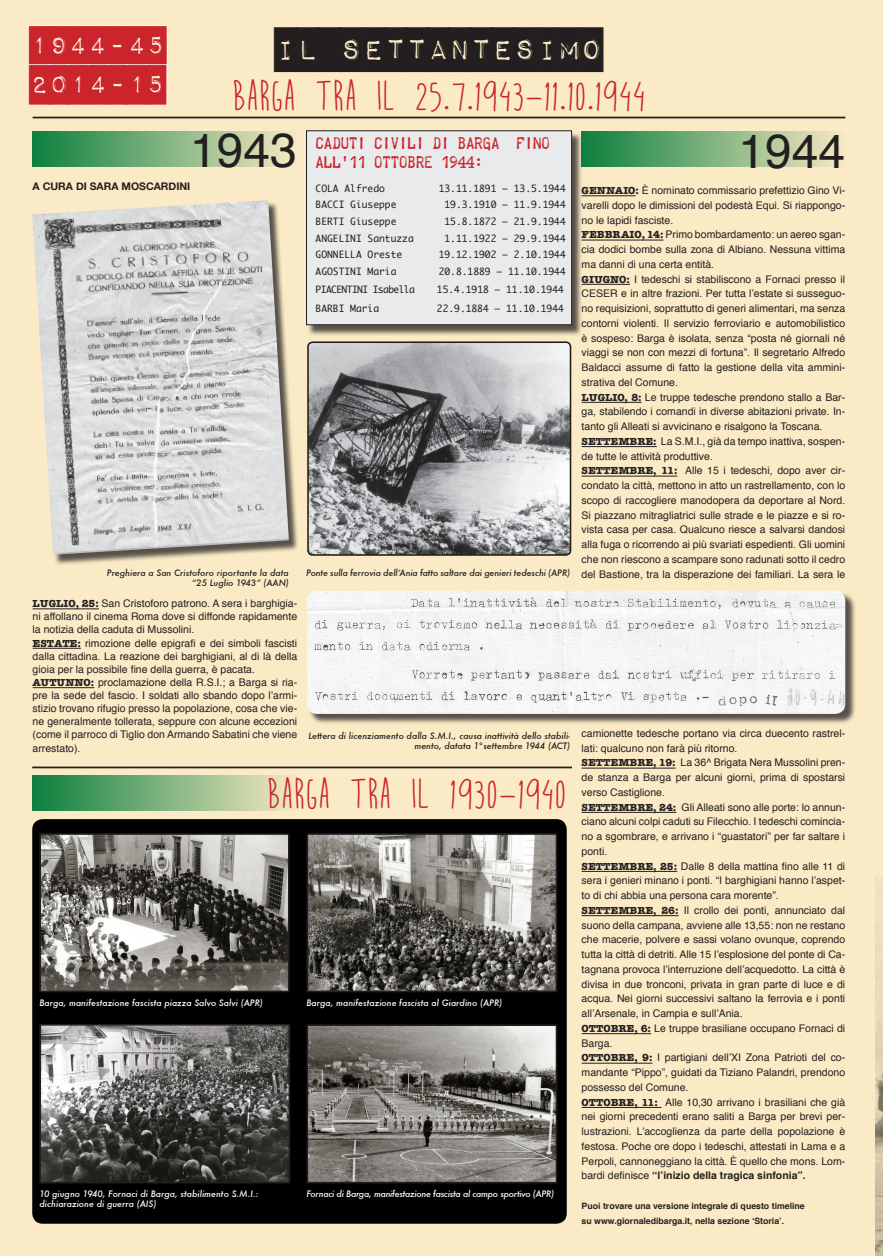
<style>
.page{position:relative;width:883px;height:1256px;background:#fff}
.page>*{position:absolute;margin:0;border:0;box-sizing:border-box;transform-origin:0 0}
.t1{font:47.95px "Helvetica";color:#231f20}
.t2{font:36.75px "Impact Label";color:#231f20}
.t3{font:32.38px "Impact Label";color:#cb242b}
.t4{font:14.26px/18.8px "Telegraphem";color:#cb242b}
.t5{font:10.5px/14.7px "Helvetica";color:#231f20}
.t6{font:700 10.5px "Helvetica Neue";color:#231f20}
.t7{font:9.62px "Monaco";color:#231f20}
.t8{font:9.62px "Monaco";letter-spacing:-.06em;color:#231f20}
.t9{font:italic 500 8.75px/10.5px "Futura";color:#231f20;text-align:right}
.t10{font:italic 500 8.75px/10.5px "Futura";color:#fff}
.t11{font:700 8.75px/14.7px "Helvetica";color:#231f20}
.t12{font:italic 500 8.75px "Futura";letter-spacing:-.03em;color:#fff}
.s1{font-family:"American Typewriter";font-weight:700}
.s2{font-weight:700}
</style>
<div class="page">
<div style="left:0;top:0;width:883px;height:1255px;background:#faeac5"></div>
<svg style="left:168px;top:131px;width:120px;height:36px;background:#bacda0"></svg>
<hr style="left:33px;top:117px;width:812px;height:1px;background:#231f20">
<div style="left:34px;top:202px;width:266px;height:363px;background:#231f20;opacity:.75"></div>
<img style="left:34px;top:200px;width:255px;height:354px">
<svg style="left:28px;top:25px;width:140px;height:263px"></svg>
<div style="left:582px;top:131px;width:263px;height:36px;background:linear-gradient(to right,#0d803f,#f7e8c3)"></div>
<img style="left:308px;top:343px;width:263px;height:212px">
<div style="left:307px;top:341px;width:264px;height:214px;border:2px solid #231f20;border-radius:5px"></div>
<div style="left:309px;top:592px;width:547px;height:132px;background:#231f20;opacity:.75"></div>
<img style="left:307px;top:590px;width:538px;height:123px">
<hr style="left:33px;top:608px;width:66px;height:1px;background:#231f20">
<hr style="left:33px;top:648px;width:48px;height:1px;background:#231f20">
<hr style="left:33px;top:687px;width:61px;height:1px;background:#231f20">
<hr style="left:582px;top:195px;width:54px;height:1px;background:#231f20">
<hr style="left:582px;top:240px;width:81px;height:1px;background:#231f20">
<hr style="left:582px;top:284px;width:48px;height:1px;background:#231f20">
<hr style="left:582px;top:402px;width:60px;height:1px;background:#231f20">
<hr style="left:582px;top:446px;width:75px;height:1px;background:#231f20">
<hr style="left:582px;top:476px;width:95px;height:1px;background:#231f20">
<hr style="left:582px;top:767px;width:94px;height:1px;background:#231f20">
<hr style="left:582px;top:812px;width:94px;height:1px;background:#231f20">
<hr style="left:582px;top:871px;width:95px;height:1px;background:#231f20">
<hr style="left:582px;top:915px;width:97px;height:1px;background:#231f20">
<hr style="left:582px;top:1033px;width:69px;height:1px;background:#231f20">
<hr style="left:582px;top:1062px;width:70px;height:1px;background:#231f20">
<hr style="left:582px;top:1106px;width:79px;height:1px;background:#231f20">
<div style="left:32px;top:819px;width:535px;height:404px;background:#000;border-radius:10px"></div>
<img style="left:876px;top:888px;width:7px;height:367px">
<div style="left:307px;top:132px;width:276px;height:204px;background:#231f20;opacity:.75"></div>
<div style="left:307px;top:131px;width:265px;height:193px;background:#e9eaeb"></div>
<div style="left:306px;top:130px;width:266px;height:195px;border:1px solid #231f20"></div>
<img style="left:42px;top:1026px;width:245px;height:154px">
<div style="left:39px;top:1023px;width:251px;height:160px;border:2px solid #231f20"></div>
<img style="left:42px;top:836px;width:245px;height:153px">
<div style="left:39px;top:833px;width:251px;height:159px;border:2px solid #231f20"></div>
<img style="left:310px;top:836px;width:244px;height:153px">
<div style="left:307px;top:833px;width:250px;height:159px;border:2px solid #231f20"></div>
<img style="left:310px;top:1027px;width:244px;height:153px">
<div style="left:307px;top:1024px;width:250px;height:159px;border:2px solid #231f20"></div>
<hr style="left:32px;top:766px;width:540px;height:2px;background:#231f20">
<svg style="left:33px;top:775px;width:255px;height:35px;background:#76ae7a"></svg>
<svg style="left:269px;top:776px;width:19px;height:33px"></svg>
<h3 class="t3" style="left:30px;top:26px;width:138px">1944-45</h3>
<h2 class="t2" style="left:275px;top:27px;width:330px">IL SETTANTESIMO</h2>
<h3 class="t3" style="left:30px;top:65px;width:138px">2014-15</h3>
<h1 class="t1" style="left:190px;top:113px;width:108px">1943</h1>
<h1 class="t1" style="left:739px;top:114px;width:108px">1944</h1>
<h3 class="t4" style="left:316px;top:133px;width:236px">CADUTI CIVILI DI BARGA FINO<br>ALL’11 OTTOBRE 1944:</h3>
<p class="t7" style="left:316px;top:180px;width:71px">COLA Alfredo</p>
<p class="t7" style="left:439px;top:180px;width:129px">13.11.1891 – 13.5.1944</p>
<p class="t7" style="left:316px;top:196px;width:82px">BACCI Giuseppe</p>
<p class="t7" style="left:445px;top:196px;width:123px">19.3.1910 – 11.9.1944</p>
<p class="t7" style="left:316px;top:213px;width:82px">BERTI Giuseppe</p>
<p class="t7" style="left:445px;top:213px;width:123px">15.8.1872 – 21.9.1944</p>
<p class="t7" style="left:316px;top:230px;width:100px">ANGELINI Santuzza</p>
<p class="t7" style="left:445px;top:230px;width:123px">1.11.1922 – 29.9.1944</p>
<p class="t7" style="left:316px;top:246px;width:88px">GONNELLA Oreste</p>
<p class="t7" style="left:439px;top:246px;width:129px">19.12.1902 – 2.10.1944</p>
<p class="t7" style="left:316px;top:263px;width:82px">AGOSTINI Maria</p>
<p class="t7" style="left:439px;top:263px;width:129px">20.8.1889 – 11.10.1944</p>
<p class="t8" style="left:316px;top:281px;width:101px">PIACENTINI Isabella</p>
<p class="t7" style="left:437px;top:281px;width:129px">15.4.1918 – 11.10.1944</p>
<p class="t7" style="left:316px;top:300px;width:65px">BARBI Maria</p>
<p class="t7" style="left:437px;top:300px;width:129px">22.9.1884 – 11.10.1944</p>
<p class="t6" style="left:33px;top:178px;width:159px">A CURA DI SARA MOSCARDINI</p>
<p class="t5" style="left:582px;top:183px;width:265px"><span class="s1">GENNAIO:</span> È nominato commissario prefettizio Gino Vi&shy;varelli dopo le dimissioni del podestà Equi. Si riappongo&shy;no le lapidi fasciste.<br><span class="s1">FEBBRAIO, 14:</span> Primo bombardamento: un aereo sgan&shy;cia dodici bombe sulla zona di Albiano. Nessuna vittima ma danni di una certa entità.<br><span class="s1">GIUGNO:</span> I tedeschi si stabiliscono a Fornaci presso il CESER e in altre frazioni. Per tutta l’estate si susseguo&shy;no requisizioni, soprattutto di generi alimentari, ma senza contorni violenti. Il servizio ferroviario e automobilistico è sospeso: Barga è isolata, senza “posta né giornali né viaggi se non con mezzi di fortuna”. Il segretario Alfredo Baldacci assume di fatto la gestione della vita ammini&shy;strativa del Comune.<br><span class="s1">LUGLIO, 8:</span> Le truppe tedesche prendono stallo a Bar&shy;ga, stabilendo i comandi in diverse abitazioni private. In&shy;tanto gli Alleati si avvicinano e risalgono la Toscana.<br><span class="s1">SETTEMBRE:</span> La S.M.I., già da tempo inattiva, sospen&shy;de tutte le attività produttive.<br><span class="s1">SETTEMBRE, 11:</span> Alle 15 i tedeschi, dopo aver cir&shy;condato la città, mettono in atto un rastrellamento, con lo scopo di raccogliere manodopera da deportare al Nord.<br>Si piazzano mitragliatrici sulle strade e le piazze e si ro&shy;vista casa per casa. Qualcuno riesce a salvarsi dandosi alla fuga o ricorrendo ai più svariati espedienti. Gli uomini che non riescono a scampare sono radunati sotto il cedro del Bastione, tra la disperazione dei familiari. La sera le</p>
<p class="t9" style="left:306px;top:566px;width:266px">Ponte sulla ferrovia dell’Ania fatto saltare dai genieri tedeschi (APR)</p>
<p class="t9" style="left:107px;top:566px;width:184px">Preghiera a San Cristoforo riportante la data “25 Luglio 1943” (AAN)</p>
<p class="t5" style="left:33px;top:597px;width:266px;line-height:13.1px"><span class="s1">LUGLIO, 25:</span> San Cristoforo patrono. A sera i barghigia&shy;ni affollano il cinema Roma dove si diffonde rapidamente la notizia della caduta di Mussolini.<br><span class="s1">ESTATE:</span> rimozione delle epigrafi e dei simboli fascisti dalla cittadina. La reazione dei barghigiani, al di là della gioia per la possibile fine della guerra, è pacata.<br><span class="s1">AUTUNNO:</span> proclamazione della R.S.I.; a Barga si ria&shy;pre la sede del fascio. I soldati allo sbando dopo l’armi&shy;stizio trovano rifugio presso la popolazione, cosa che vie&shy;ne generalmente tollerata, seppure con alcune eccezioni (come il parroco di Tiglio don Armando Sabatini che viene arrestato).</p>
<p class="t9" style="left:308px;top:729px;width:263px">Lettera di licenziamento dalla S.M.I., causa inattività dello stabili&shy;mento, datata 1° settembre 1944 (ACT)</p>
<p class="t10" style="left:39px;top:997px;width:225px">Barga, manifestazione fascista piazza Salvo Salvi (APR)</p>
<p class="t10" style="left:307px;top:997px;width:197px">Barga, manifestazione fascista al Giardino (APR)</p>
<p class="t10" style="left:39px;top:1187px;width:221px">10 giugno 1940, Fornaci di Barga, stabilimento S.M.I.: dichiarazione di guerra (AIS)</p>
<p class="t12" style="left:307px;top:1186px;width:249px">Fornaci di Barga, manifestazione fascista al campo sportivo (APR)</p>
<p class="t5" style="left:582px;top:726px;width:265px">camionette tedesche portano via circa duecento rastrel&shy;lati: qualcuno non farà più ritorno.<br><span class="s1">SETTEMBRE, 19:</span> La 36^ Brigata Nera Mussolini pren&shy;de stanza a Barga per alcuni giorni, prima di spostarsi verso Castiglione.<br><span class="s1">SETTEMBRE, 24:</span> Gli Alleati sono alle porte: lo annun&shy;ciano alcuni colpi caduti su Filecchio. I tedeschi comincia&shy;no a sgombrare, e arrivano i “guastatori” per far saltare i ponti.<br><span class="s1">SETTEMBRE, 25:</span> Dalle 8 della mattina fino alle 11 di sera i genieri minano i ponti. “I barghigiani hanno l’aspet&shy;to di chi abbia una persona cara morente”.<br><span class="s1">SETTEMBRE, 26:</span> Il crollo dei ponti, annunciato dal suono della campana, avviene alle 13,55: non ne restano che macerie, polvere e sassi volano ovunque, coprendo tutta la città di detriti. Alle 15 l’esplosione del ponte di Ca&shy;tagnana provoca l’interruzione dell’acquedotto. La città è divisa in due tronconi, privata in gran parte di luce e di acqua. Nei giorni successivi saltano la ferrovia e i ponti all’Arsenale, in Campia e sull’Ania.<br><span class="s1">OTTOBRE, 6:</span> Le truppe brasiliane occupano Fornaci di Barga.<br><span class="s1">OTTOBRE, 9:</span> I partigiani dell’XI Zona Patrioti del co&shy;mandante “Pippo”, guidati da Tiziano Palandri, prendono possesso del Comune.<br><span class="s1">OTTOBRE, 11:</span> Alle 10,30 arrivano i brasiliani che già nei giorni precedenti erano saliti a Barga per brevi per&shy;lustrazioni. L’accoglienza da parte della popolazione è festosa. Poche ore dopo i tedeschi, attestati in Lama e a Perpoli, cannoneggiano la città. È quello che mons. Lom&shy;bardi definisce <span class="s2">“l’inizio della tragica sinfonia”.</span></p>
<p class="t11" style="left:582px;top:1198px;width:225px">Puoi trovare una versione integrale di questo timeline su www.giornaledibarga.it, nella sezione ‘Storia’.</p>
</div>
